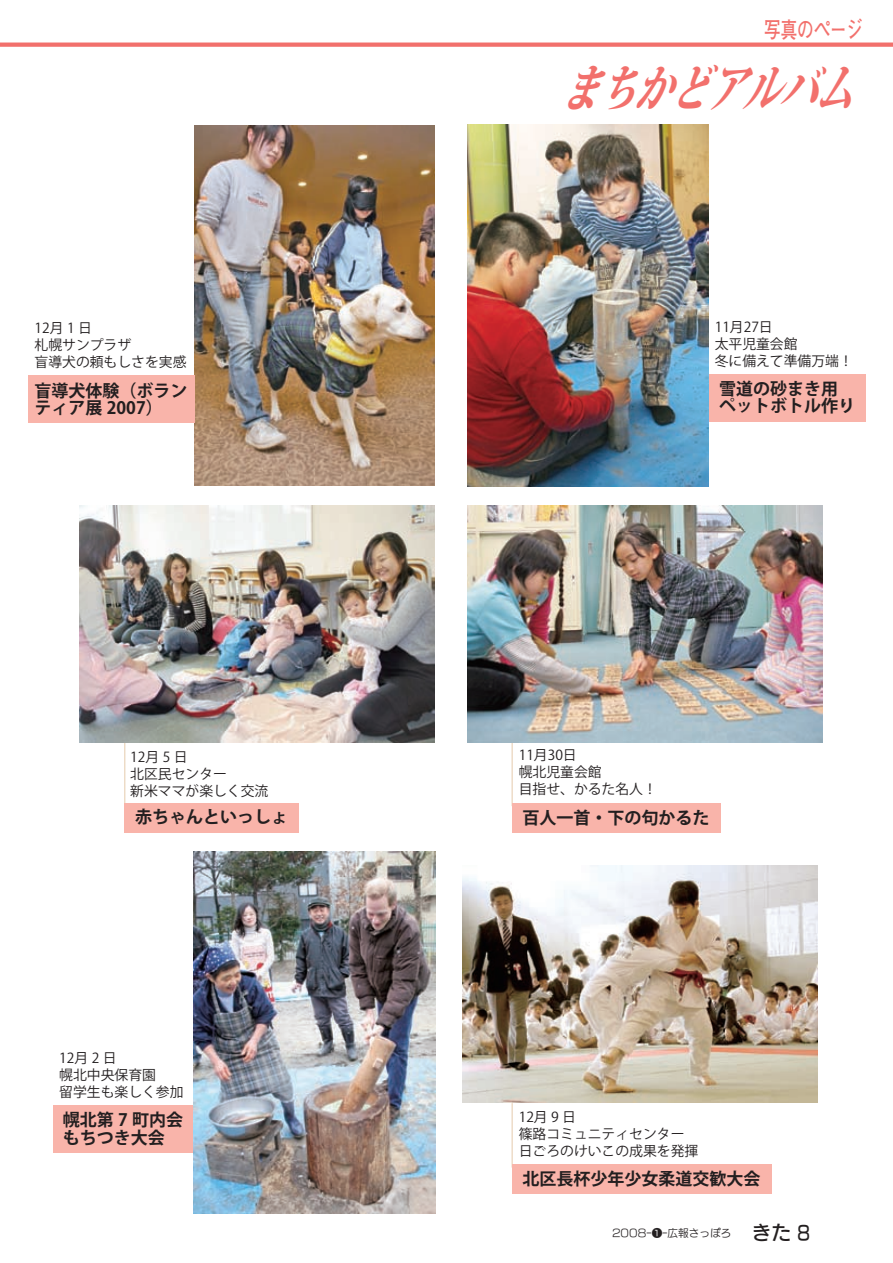
<style>
.page{position:relative;width:893px;height:1263px;background:#fff}
.page>*{position:absolute;margin:0;border:0;box-sizing:border-box;transform-origin:0 0}
.t1{font:italic 800 50.25px "Koz Min Pro";color:#f2706c;scale:.74 1}
.t2{font:700 22.35px "Futo Go B101 Pro";color:#f2706c;scale:.74 1}
.t3{font:19.65px "New Rodin Pro DB";color:#231f20}
.t4{font:700 16.95px/17px "Koz Go Pro";color:#231f20}
.t5{font:13.8px/17px "Koz Go Pro";color:#231f20}
.t6{font:10.65px "New Rodin Pro M";color:#231f20}
</style>
<div class="page">
<svg style="left:0;top:43px;width:893px;height:4px;background:#f27774"></svg>
<img style="left:194px;top:126px;width:240px;height:360px">
<div style="left:28px;top:375px;width:166px;height:48px;background:#f9b4aa"></div>
<div style="left:708px;top:374px;width:158px;height:47px;background:#f9b4aa"></div>
<img style="left:468px;top:125px;width:240px;height:361px">
<hr style="left:512px;top:742px;width:1px;height:64px;background:#cf9b62">
<div style="left:512px;top:803px;width:209px;height:29px;background:#f9b4aa"></div>
<img style="left:468px;top:506px;width:354px;height:236px">
<hr style="left:124px;top:742px;width:1px;height:66px;background:#cf9b62">
<img style="left:80px;top:506px;width:354px;height:236px">
<div style="left:124px;top:803px;width:175px;height:29px;background:#f9b4aa"></div>
<div style="left:53px;top:1105px;width:141px;height:47px;background:#f9b4aa"></div>
<img style="left:194px;top:851px;width:241px;height:362px">
<hr style="left:512px;top:1103px;width:1px;height:64px;background:#cf9b62">
<div style="left:512px;top:1164px;width:260px;height:30px;background:#f9b4aa"></div>
<img style="left:462px;top:866px;width:355px;height:236px">
<h2 class="t2" style="left:764px;top:12px;width:135px">写真のページ</h2>
<h1 class="t1" style="left:561px;top:51px;width:431px">まちかどアルバム</h1>
<p class="t5" style="left:35px;top:320px;width:154px">12月1 日<br>札幌サンプラザ<br>盲導犬の頼もしさを実感</p>
<p class="t5" style="left:715px;top:319px;width:140px">11月27日<br>太平児童会館<br>冬に備えて準備万端!</p>
<p class="t4" style="left:35px;top:383px;width:155px">盲導犬体験（ボランティア展 2007(</p>
<p class="t4" style="left:719px;top:382px;width:138px">雪道の砂まき用ペットボトル作り</p>
<p class="t5" style="left:130px;top:748px;width:140px">12月5 日<br>北区民センター<br>新米ママが楽しく交流</p>
<p class="t5" style="left:519px;top:747px;width:140px">11月30日<br>幌北児童会館<br>目指せ、かるた名人!</p>
<p class="t4" style="left:135px;top:810px;width:155px">赤ちゃんといっしょ</p>
<p class="t4" style="left:522px;top:810px;width:189px">百人一首・下の句かるた</p>
<p class="t5" style="left:59px;top:1050px;width:126px">12月2 日<br>幌北中央保育園<br>留学生も楽しく参加</p>
<p class="t4" style="left:63px;top:1113px;width:122px">幌北第 7 町内会もちつき大会</p>
<p class="t5" style="left:519px;top:1108px;width:181px">12月 9 日<br>篠路コミュニティセンター日ごろのけいこの成果を発揮</p>
<p class="t4" style="left:522px;top:1171px;width:240px">北区長杯少年少女柔道交歓大会</p>
<p class="t6" style="left:612px;top:1224px;width:121px">2008 ❶ー ー広報さっぽろ</p>
<h3 class="t3" style="left:752px;top:1215px;width:41px">きた</h3>
</div>
